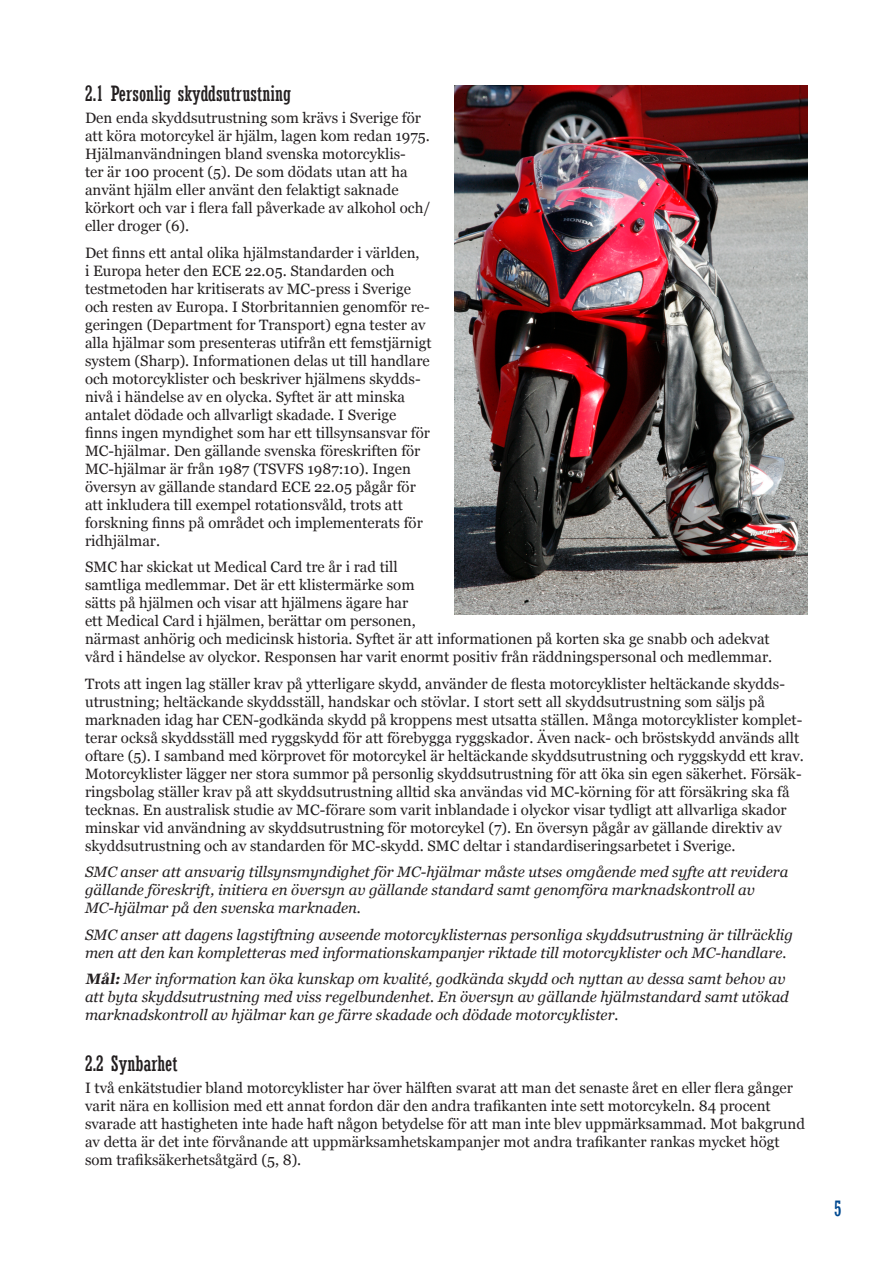
<style>
.page{position:relative;width:893px;height:1263px;background:#fff}
.page>*{position:absolute;margin:0;border:0;box-sizing:border-box;transform-origin:0 0}
.t1{font:condensed 21px "Rockwell";color:#231f20}
.t2{font:condensed 21px "Rockwell";color:#014990}
.t3{font:15px/18px "Georgia";color:#231f20}
.t4{font:italic 15px/18px "Georgia";color:#231f20}
.s1{font-weight:700}
</style>
<div class="page">
<img style="left:455px;top:85px;width:353px;height:530px">
<h1 class="t1" style="left:85px;top:81px;width:207px">2.1 Personlig skyddsutrustning</h1>
<p class="t3" style="left:85px;top:109px;width:347px">Den enda skyddsutrustning som krävs i Sverige för att köra motorcykel är hjälm, lagen kom redan 1975.<br>Hjälmanvändningen bland svenska motorcyklis-<br>ter är 100 procent (5). De som dödats utan att ha använt hjälm eller använt den felaktigt saknade körkort och var i flera fall påverkade av alkohol och/ eller droger (6).</p>
<p class="t3" style="left:85px;top:244px;width:348px">Det finns ett antal olika hjälmstandarder i världen,<br>i Europa heter den ECE 22.05. Standarden och testmetoden har kritiserats av MC-press i Sverige och resten av Europa. I Storbritannien genomför re&shy;geringen (Department for Transport) egna tester av alla hjälmar som presenteras utifrån ett femstjärnigt system (Sharp). Informationen delas ut till handlare och motorcyklister och beskriver hjälmens skydds&shy;nivå i händelse av en olycka. Syftet är att minska antalet dödade och allvarligt skadade. I Sverige finns ingen myndighet som har ett tillsynsansvar för MC-hjälmar. Den gällande svenska föreskriften för MC-hjälmar är från 1987 (TSVFS 1987:10). Ingen översyn av gällande standard ECE 22.05 pågår för att inkludera till exempel rotationsvåld, trots att forskning finns på området och implementerats för ridhjälmar.</p>
<p class="t3" style="left:85px;top:558px;width:689px">SMC har skickat ut Medical Card tre år i rad till<br>samtliga medlemmar. Det är ett klistermärke som<br>sätts på hjälmen och visar att hjälmens ägare har<br>ett Medical Card i hjälmen, berättar om personen,<br>närmast anhörig och medicinsk historia. Syftet är att informationen på korten ska ge snabb och adekvat vård i händelse av olyckor. Responsen har varit enormt positiv från räddningspersonal och medlemmar.</p>
<p class="t3" style="left:85px;top:675px;width:720px">Trots att ingen lag ställer krav på ytterligare skydd, använder de flesta motorcyklister heltäckande skydds&shy;utrustning; heltäckande skyddsställ, handskar och stövlar. I stort sett all skyddsutrustning som säljs på marknaden idag har CEN-godkända skydd på kroppens mest utsatta ställen. Många motorcyklister komplet&shy;terar också skyddsställ med ryggskydd för att förebygga ryggskador. Även nack- och bröstskydd används allt oftare (5). I samband med körprovet för motorcykel är heltäckande skyddsutrustning och ryggskydd ett krav.<br>Motorcyklister lägger ner stora summor på personlig skyddsutrustning för att öka sin egen säkerhet. Försäk&shy;ringsbolag ställer krav på att skyddsutrustning alltid ska användas vid MC-körning för att försäkring ska få tecknas. En australisk studie av MC-förare som varit inblandade i olyckor visar tydligt att allvarliga skador minskar vid användning av skyddsutrustning för motorcykel (7). En översyn pågår av gällande direktiv av skyddsutrustning och av standarden för MC-skydd. SMC deltar i standardiseringsarbetet i Sverige.</p>
<p class="t4" style="left:85px;top:863px;width:705px">SMC anser att ansvarig tillsynsmyndighet för MC-hjälmar måste utses omgående med syfte att revidera gällande föreskrift, initiera en översyn av gällande standard samt genomföra marknadskontroll av<br>MC-hjälmar på den svenska marknaden.</p>
<p class="t4" style="left:85px;top:925px;width:709px">SMC anser att dagens lagstiftning avseende motorcyklisternas personliga skyddsutrustning är tillräcklig men att den kan kompletteras med informationskampanjer riktade till motorcyklister och MC-handlare.</p>
<p class="t4" style="left:85px;top:970px;width:705px"><span class="s1">Mål:</span>Mer information kan öka kunskap om kvalité, godkända skydd och nyttan av dessa samt behov av att byta skyddsutrustning med viss regelbundenhet. En översyn av gällande hjälmstandard samt utökad marknadskontroll av hjälmar kan ge färre skadade och dödade motorcyklister.</p>
<h1 class="t1" style="left:85px;top:1051px;width:94px">2.2 Synbarhet</h1>
<p class="t3" style="left:85px;top:1079px;width:721px">I två enkätstudier bland motorcyklister har över hälften svarat att man det senaste året en eller flera gånger varit nära en kollision med ett annat fordon där den andra trafikanten inte sett motorcykeln. 84 procent svarade att hastigheten inte hade haft någon betydelse för att man inte blev uppmärksammad. Mot bakgrund av detta är det inte förvånande att uppmärksamhetskampanjer mot andra trafikanter rankas mycket högt som trafiksäkerhetsåtgärd (5, 8).</p>
<h1 class="t2" style="left:834px;top:1197px;width:9px">5</h1>
</div>
